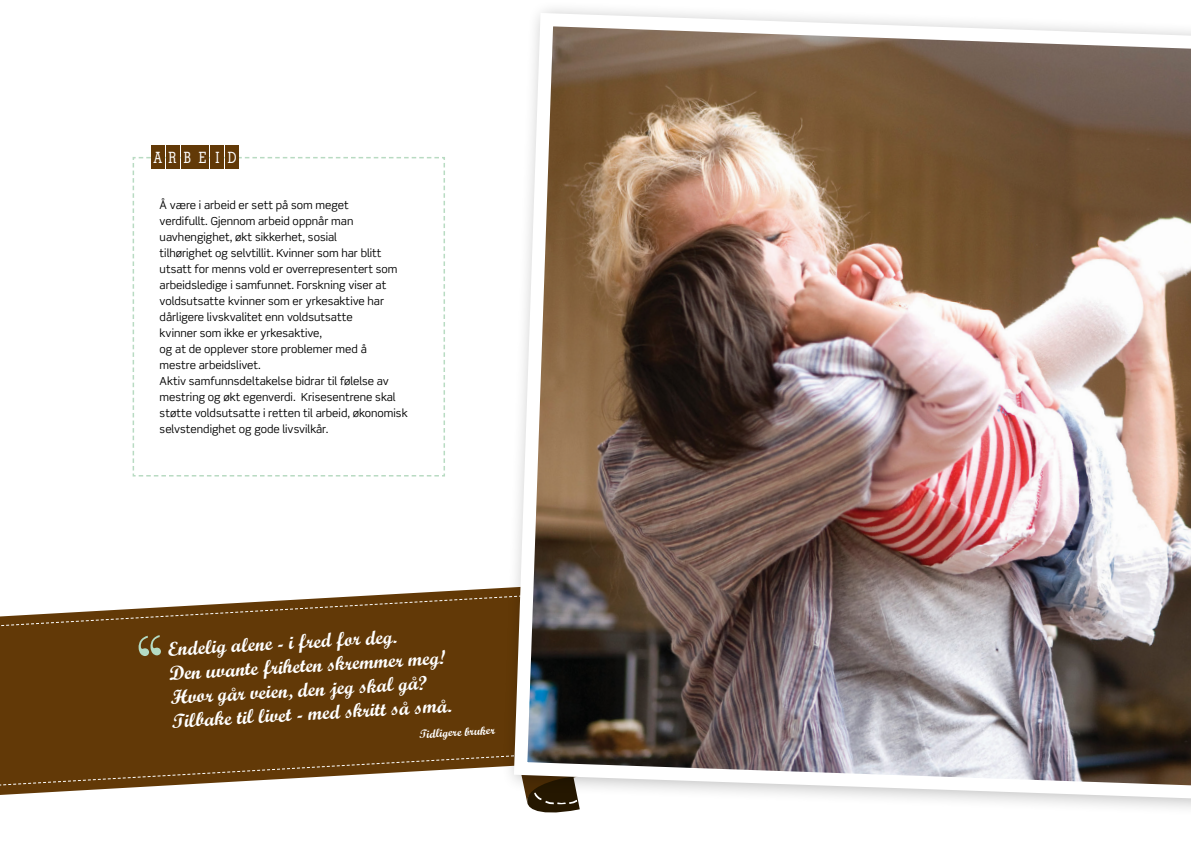
<style>
.page{position:relative;width:1191px;height:842px;background:#fff}
.page>*{position:absolute;margin:0;border:0;box-sizing:border-box;transform-origin:0 0}
.t1{font:700 20px/24px "Script MT Std";color:#fff}
.t2{font:500 15.5px "Memphis";letter-spacing:.61em;color:#fff;scale:.78 1}
.t3{font:700 12px "Script MT Std";color:#fff}
.t4{font:11px/16px "Scene";color:#000}
</style>
<div class="page">
<svg style="left:132px;top:156px;width:313px;height:321px"></svg>
<div style="left:151px;top:146px;width:14px;height:23px;background:#623907"></div>
<div style="left:181px;top:146px;width:13px;height:23px;background:#623907"></div>
<div style="left:225px;top:146px;width:14px;height:23px;background:#623907"></div>
<div style="left:166px;top:146px;width:13px;height:23px;background:#623907"></div>
<div style="left:210px;top:146px;width:14px;height:23px;background:#623907"></div>
<div style="left:195px;top:146px;width:14px;height:23px;background:#623907"></div>
<div style="left:0;top:588px;width:501px;height:141px;background:#623907"></div>
<svg style="left:0;top:591px;width:501px;height:38px"></svg>
<svg style="left:0;top:729px;width:501px;height:66px"></svg>
<div style="left:501px;top:1px;width:690px;height:818px;background:#000;opacity:.25"></div>
<img style="left:507px;top:6px;width:684px;height:801px">
<svg style="left:138px;top:635px;width:23px;height:21px"></svg>
<h2 class="t2" style="left:153px;top:148px;width:108px">ARBE ID</h2>
<p class="t4" style="left:160px;top:197px;width:249px">Å være i arbeid er sett på som meget<br>verdifullt. Gjennom arbeid oppnår man uavhengighet, økt sikkerhet, sosial<br>tilhørighet og selvtillit. Kvinner som har blitt utsatt for menns vold er overrepresentert som arbeidsledige i samfunnet. Forskning viser at voldsutsatte kvinner som er yrkesaktive har dårligere livskvalitet enn voldsutsatte<br>kvinner som ikke er yrkesaktive,<br>og at de opplever store problemer med å<br>mestre arbeidslivet.<br>Aktiv samfunnsdeltakelse bidrar til følelse av mestring og økt egenverdi. Krisesentrene skal støtte voldsutsatte i retten til arbeid, økonomisk selvstendighet og gode livsvilkår.</p>
<h1 class="t1" style="left:167px;top:636px;width:282px;rotate:-3deg">Endelig alene - i fred for deg.<br>Den uvante friheten skremmer meg!<br>Hvor går veien, den jeg skal gå?<br>Tilbake til livet - med skritt så små.</h1>
<p class="t3" style="left:419px;top:726px;width:77px;rotate:-3deg">Tidligere bruker</p>
</div>
